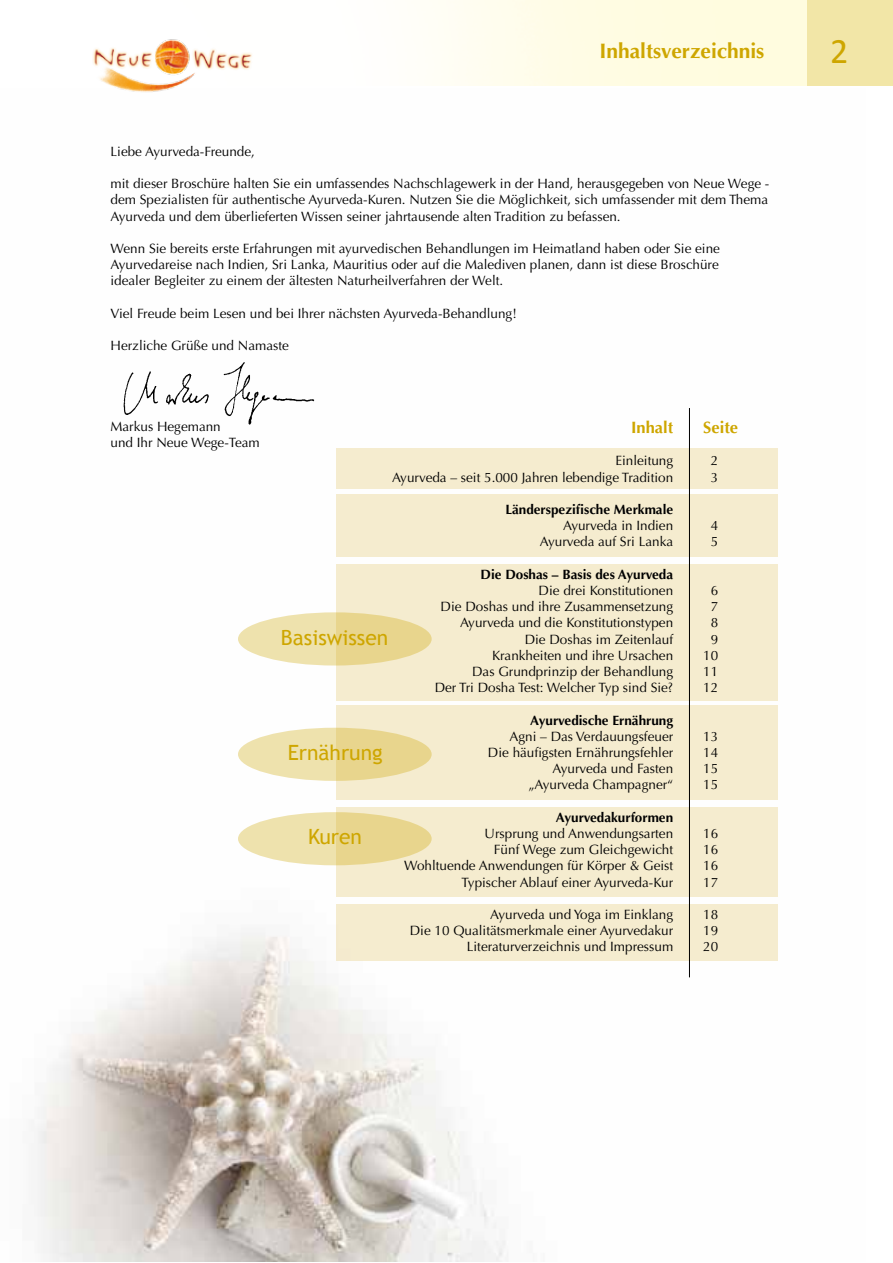
<style>
.page{position:relative;width:893px;height:1263px;background:#fff}
.page>*{position:absolute;margin:0;border:0;box-sizing:border-box;transform-origin:0 0}
.t1{font:36px "Calibri";color:#cea600}
.t2{font:21px "Trebuchet MS";color:#cea600}
.t3{font:700 21px "Optima";color:#cea600}
.t4{font:700 16.5px "Optima";color:#cea600}
.t5{font:13.5px/16.2px "Optima";color:#000;text-align:justify}
.t6{font:700 13.5px "Optima";color:#000}
</style>
<div class="page">
<img style="left:37px;top:448px;width:741px;height:813px">
<div style="left:336px;top:705px;width:441px;height:94px;background:#f5eccf"></div>
<div style="left:336px;top:807px;width:441px;height:89px;background:#f5eccf"></div>
<div style="left:336px;top:448px;width:441px;height:41px;background:#f5eccf"></div>
<div style="left:336px;top:905px;width:441px;height:56px;background:#f5eccf"></div>
<div style="left:336px;top:494px;width:441px;height:62px;background:#f5eccf"></div>
<div style="left:336px;top:564px;width:441px;height:137px;background:#f5eccf"></div>
<div style="left:808px;top:0;width:85px;height:85px;background:#f2e6a7"></div>
<hr style="left:689px;top:408px;width:1px;height:569px;background:#000">
<svg style="left:238px;top:612px;width:194px;height:53px;background:#ebdb9e"></svg>
<svg style="left:238px;top:812px;width:194px;height:53px;background:#ebdb9d"></svg>
<svg style="left:238px;top:728px;width:194px;height:53px;background:#ebdb9d"></svg>
<img style="left:92px;top:39px;width:161px;height:53px">
<img style="left:123px;top:362px;width:192px;height:63px">
<h2 class="t3" style="left:599px;top:38px;width:167px">Inhaltsverzeichnis</h2>
<h1 class="t1" style="left:830px;top:29px;width:20px">2</h1>
<p class="t5" style="left:111px;top:143px;width:146px">Liebe Ayurveda-Freunde,</p>
<p class="t5" style="left:111px;top:176px;width:660px">mit dieser Broschüre halten Sie ein umfassendes Nachschlagewerk in der Hand, herausgegeben von Neue Wege - dem Spezialisten für authentische Ayurveda-Kuren. Nutzen Sie die Möglichkeit, sich umfassender mit dem Thema Ayurveda und dem überlieferten Wissen seiner jahrtausende alten Tradition zu befassen.</p>
<p class="t5" style="left:111px;top:241px;width:611px">Wenn Sie bereits erste Erfahrungen mit ayurvedischen Behandlungen im Heimatland haben oder Sie eine Ayurvedareise nach Indien, Sri Lanka, Mauritius oder auf die Malediven planen, dann ist diese Broschüre idealer Begleiter zu einem der ältesten Naturheilverfahren der Welt.</p>
<p class="t5" style="left:111px;top:305px;width:408px">Viel Freude beim Lesen und bei Ihrer nächsten Ayurveda-Behandlung!</p>
<p class="t5" style="left:111px;top:338px;width:180px">Herzliche Grüße und Namaste</p>
<p class="t5" style="left:111px;top:419px;width:151px">Markus Hegemann<br>und Ihr Neue Wege-Team</p>
<p class="t4" style="left:631px;top:418px;width:44px">Inhalt</p>
<p class="t4" style="left:703px;top:418px;width:36px">Seite</p>
<p class="t5" style="left:615px;top:453px;width:59px">Einleitung</p>
<p class="t5" style="left:711px;top:453px;width:9px">2</p>
<p class="t5" style="left:392px;top:469px;width:283px">Ayurveda – seit 5.000 Jahren lebendige Tradition</p>
<p class="t5" style="left:711px;top:469px;width:9px">3</p>
<p class="t6" style="left:505px;top:502px;width:169px">Länderspezifische Merkmale</p>
<p class="t5" style="left:563px;top:518px;width:112px">Ayurveda in Indien</p>
<p class="t5" style="left:711px;top:518px;width:9px">4</p>
<p class="t5" style="left:540px;top:534px;width:135px">Ayurveda auf Sri Lanka</p>
<p class="t5" style="left:711px;top:534px;width:9px">5</p>
<p class="t6" style="left:481px;top:566px;width:194px">Die Doshas – Basis des Ayurveda</p>
<p class="t5" style="left:539px;top:582px;width:136px">Die drei Konstitutionen</p>
<p class="t5" style="left:711px;top:582px;width:9px">6</p>
<p class="t5" style="left:441px;top:599px;width:234px">Die Doshas und ihre Zusammensetzung</p>
<p class="t5" style="left:711px;top:599px;width:9px">7</p>
<p class="t5" style="left:460px;top:615px;width:215px">Ayurveda und die Konstitutionstypen</p>
<p class="t5" style="left:711px;top:615px;width:9px">8</p>
<p class="t5" style="left:525px;top:631px;width:150px">Die Doshas im Zeitenlauf</p>
<p class="t5" style="left:711px;top:631px;width:9px">9</p>
<p class="t5" style="left:492px;top:647px;width:183px">Krankheiten und ihre Ursachen</p>
<p class="t5" style="left:703px;top:647px;width:17px">10</p>
<p class="t5" style="left:472px;top:663px;width:203px">Das Grundprinzip der Behandlung</p>
<p class="t5" style="left:703px;top:663px;width:17px">11</p>
<p class="t5" style="left:435px;top:680px;width:240px">Der Tri Dosha Test: Welcher Typ sind Sie?</p>
<p class="t5" style="left:703px;top:680px;width:17px">12</p>
<p class="t6" style="left:530px;top:712px;width:144px">Ayurvedische Ernährung</p>
<p class="t5" style="left:509px;top:728px;width:165px">Agni – Das Verdauungsfeuer</p>
<p class="t5" style="left:703px;top:728px;width:17px">13</p>
<p class="t5" style="left:488px;top:744px;width:187px">Die häufigsten Ernährungsfehler</p>
<p class="t5" style="left:703px;top:744px;width:17px">14</p>
<p class="t5" style="left:553px;top:761px;width:122px">Ayurveda und Fasten</p>
<p class="t5" style="left:703px;top:761px;width:17px">15</p>
<p class="t5" style="left:529px;top:777px;width:146px">„Ayurveda Champagner“</p>
<p class="t5" style="left:703px;top:777px;width:17px">15</p>
<p class="t6" style="left:556px;top:809px;width:119px">Ayurvedakurformen</p>
<p class="t5" style="left:485px;top:825px;width:190px">Ursprung und Anwendungsarten</p>
<p class="t5" style="left:703px;top:825px;width:17px">16</p>
<p class="t5" style="left:494px;top:842px;width:181px">Fünf Wege zum Gleichgewicht</p>
<p class="t5" style="left:703px;top:842px;width:17px">16</p>
<p class="t5" style="left:404px;top:858px;width:271px">Wohltuende Anwendungen für Körper &amp; Geist</p>
<p class="t5" style="left:703px;top:858px;width:17px">16</p>
<p class="t5" style="left:461px;top:874px;width:213px">Typischer Ablauf einer Ayurveda-Kur</p>
<p class="t5" style="left:703px;top:874px;width:17px">17</p>
<p class="t5" style="left:490px;top:906px;width:184px">Ayurveda und Yoga im Einklang</p>
<p class="t5" style="left:703px;top:906px;width:17px">18</p>
<p class="t5" style="left:410px;top:923px;width:265px">Die 10 Qualitätsmerkmale einer Ayurvedakur</p>
<p class="t5" style="left:703px;top:923px;width:17px">19</p>
<p class="t5" style="left:467px;top:939px;width:208px">Literaturverzeichnis und Impressum</p>
<p class="t5" style="left:703px;top:939px;width:17px">20</p>
<h2 class="t2" style="left:281px;top:625px;width:109px">Basiswissen</h2>
<h2 class="t2" style="left:288px;top:740px;width:97px">Ernährung</h2>
<h2 class="t2" style="left:308px;top:824px;width:55px">Kuren</h2>
</div>
